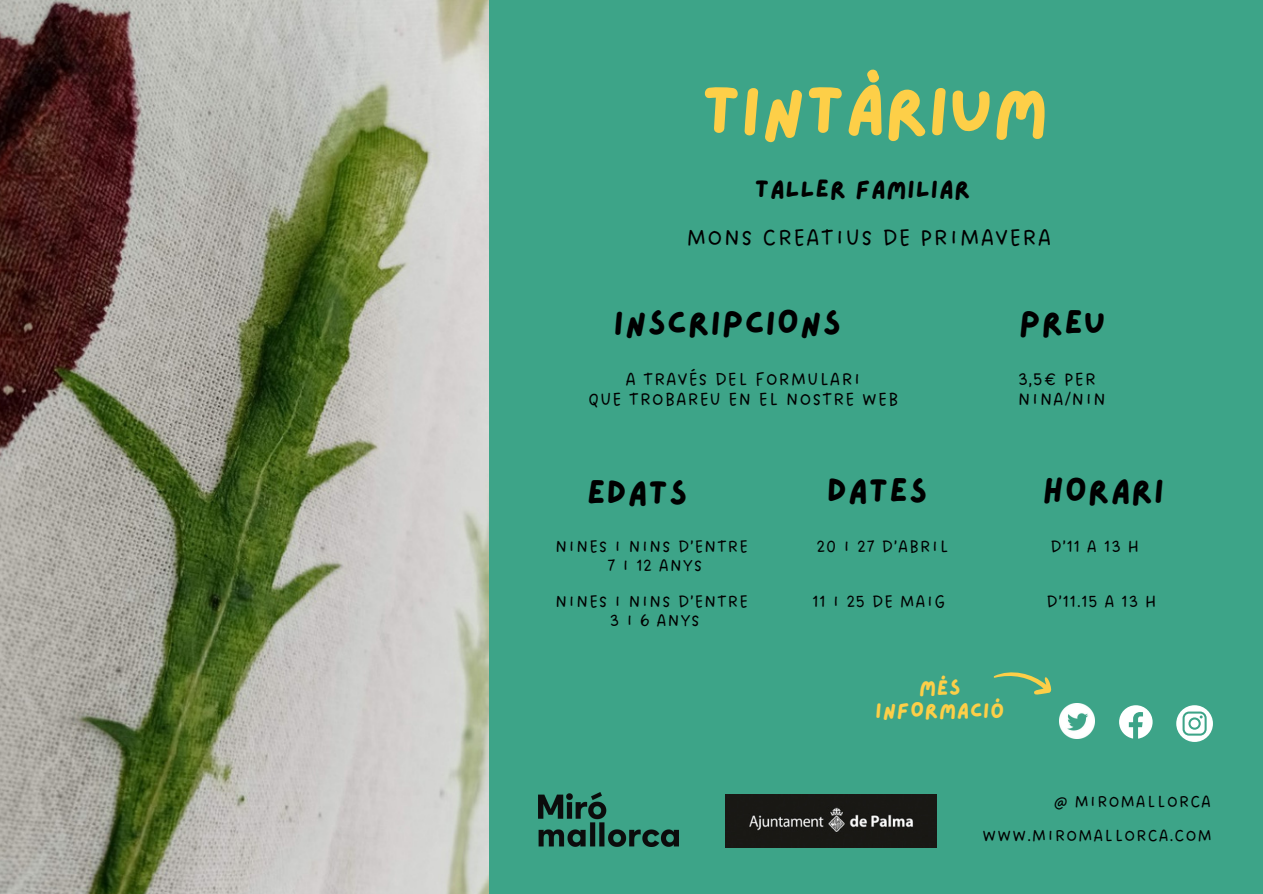
<style>
.page{position:relative;width:1263px;height:894px;background:#fff}
.page>*{position:absolute;margin:0;border:0;box-sizing:border-box;transform-origin:0 0}
.t1{font:69px "Lazydog";color:#fdcf48}
.t2{font:33.9px "Lazydog";letter-spacing:.035em;color:#000}
.t3{font:25.05px "DO Sans Regular";letter-spacing:.035em;color:#000}
.t4{font:25.05px "Lazydog";letter-spacing:.035em;color:#000}
.t5{font:21.3px/22.5px "Lazydog";letter-spacing:.035em;color:#fdcf48;text-align:center}
.t6{font:19.5px/20.2px "DO Sans Regular";letter-spacing:.035em;color:#000;text-align:center}
.t7{font:18.75px "DO Sans Regular";letter-spacing:.035em;color:#000}
.t8{font:18.3px "DO Sans Regular";letter-spacing:.035em;color:#000}
</style>
<div class="page">
<div style="left:0;top:0;width:1263px;height:893px;background:#3da488"></div>
<img style="left:725px;top:794px;width:212px;height:52px">
<svg style="left:1119px;top:705px;width:34px;height:33px"></svg>
<img style="left:1060px;top:703px;width:35px;height:35px">
<svg style="left:1176px;top:705px;width:37px;height:36px"></svg>
<svg style="left:993px;top:672px;width:59px;height:23px"></svg>
<img style="left:0;top:0;width:488px;height:893px">
<img style="left:538px;top:792px;width:141px;height:54px">
<p class="t1" style="left:701px;top:77px;width:348px">tintÀRIUM</p>
<p class="t4" style="left:755px;top:176px;width:217px">TALLER FAMILIAR</p>
<p class="t3" style="left:686px;top:223px;width:367px">MONS CREATIUS DE PRIMAVERA</p>
<h4 class="t2" style="left:614px;top:306px;width:229px">INSCRIPCIONS</h4>
<h2 class="t2" style="left:1019px;top:306px;width:88px">PREU</h2>
<h2 class="t6" style="left:588px;top:369px;width:312px">A TRAVÉS DEL FORMULARI<br>QUE TROBAREU EN EL NOSTRE WEB</h2>
<p class="t6" style="left:1018px;top:369px;width:90px;text-align:left">3,5€ PER<br>NINA/NIN</p>
<p class="t2" style="left:587px;top:476px;width:102px">EDATS</p>
<h2 class="t2" style="left:827px;top:474px;width:102px">DATES</h2>
<h4 class="t2" style="left:1043px;top:474px;width:123px">HORARI</h4>
<p class="t7" style="left:555px;top:535px;width:194px">NINES I NINS D’ENTRE</p>
<h2 class="t7" style="left:607px;top:554px;width:97px">7 I 12 ANYS</h2>
<h2 class="t7" style="left:555px;top:590px;width:194px">NINES I NINS D’ENTRE</h2>
<p class="t7" style="left:610px;top:609px;width:92px">3 I 6 ANYS</p>
<p class="t7" style="left:816px;top:535px;width:134px">20 I 27 D’ABRIL</p>
<p class="t7" style="left:812px;top:590px;width:135px">11 I 25 DE MAIG</p>
<p class="t5" style="left:876px;top:676px;width:130px">MÉS<br>INFORMACIÓ</p>
<p class="t7" style="left:1050px;top:535px;width:91px">D’11 A 13 H</p>
<p class="t7" style="left:1046px;top:590px;width:112px">D’11.15 A 13 H</p>
<p class="t8" style="left:1054px;top:790px;width:159px">@ MIROMALLORCA</p>
<h4 class="t8" style="left:982px;top:824px;width:231px">WWW.MIROMALLORCA.COM</h4>
</div>
